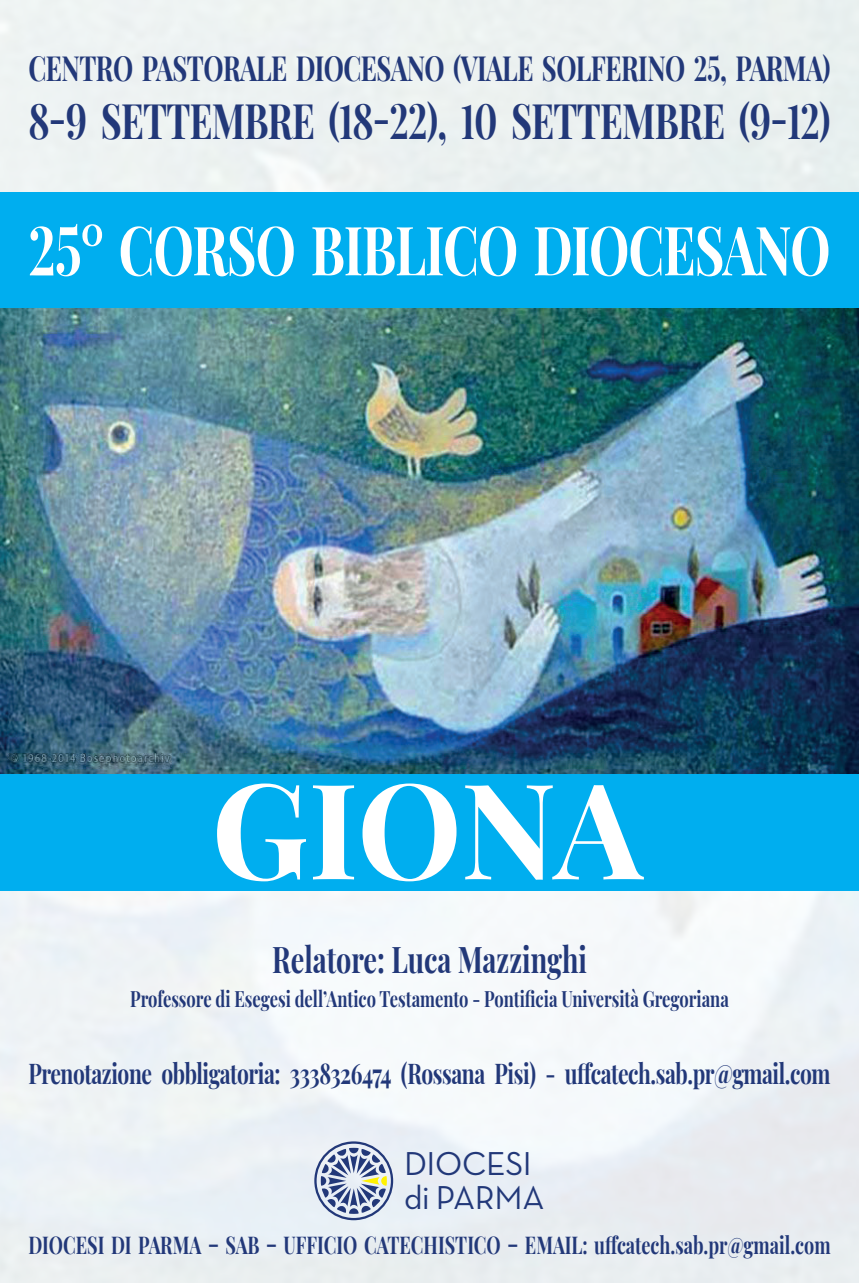
<style>
.page{position:relative;width:859px;height:1283px;background:#fff}
.page>*{position:absolute;margin:0;border:0;box-sizing:border-box;transform-origin:0 0}
.t1{font:700 48px "Playfair Display";letter-spacing:-.02em;color:#223879;scale:.75 1}
.t2{font:700 36px "Playfair Display";color:#223879;scale:.75 1}
.t3{font:700 34px "Playfair Display";letter-spacing:-.02em;color:#223879;scale:.75 1}
.t4{font:33.8px/33.8px "Neutra Text TF";letter-spacing:-.01em;color:#223879}
.t5{font:700 28px "Playfair Display";letter-spacing:-.02em;color:#223879;scale:.75 1}
.t6{font:700 24px "Playfair Display";color:#223879;scale:.75 1}
.t7{font:700 22px "Playfair Display";color:#223879;scale:.75 1}
</style>
<div class="page">
<img style="left:0;top:0;width:859px;height:1283px">
<div style="left:0;top:192px;width:859px;height:116px;background:#00aeef"></div>
<div style="left:314px;top:1141px;width:79px;height:79px;border:2px solid #223879;border-radius:50%"></div>
<svg style="left:321px;top:1148px;width:66px;height:66px;background:#9ba7be"></svg>
<svg style="left:30px;top:224px;width:798px;height:52px"></svg>
<img style="left:0;top:308px;width:859px;height:466px">
<div style="left:0;top:774px;width:859px;height:116px;background:#00aeef"></div>
<svg style="left:217px;top:783px;width:427px;height:98px"></svg>
<p class="t3" style="left:28px;top:42px;width:1071px">CENTRO PASTORALE DIOCESANO (VIALE SOLFERINO 25, PARMA)</p>
<h1 class="t1" style="left:28px;top:83px;width:1071px">8-9 SETTEMBRE (18-22), 10 SETTEMBRE (9-12)</h1>
<p class="t2" style="left:272px;top:931px;width:421px">Relatore: Luca Mazzinghi</p>
<p class="t7" style="left:130px;top:981px;width:800px">Professore di Esegesi dell’Antico Testamento - Pontificia Università Gregoriana</p>
<p class="t5" style="left:28px;top:1052px;width:1071px">Prenotazione obbligatoria: 3338326474 (Rossana Pisi) - uffcatech.sab.pr@gmail.com</p>
<p class="t4" style="left:404px;top:1146px;width:142px">DIOCESI di PARMA</p>
<p class="t6" style="left:28px;top:1227px;width:1071px">DIOCESI DI PARMA – SAB – UFFICIO CATECHISTICO – EMAIL: uffcatech.sab.pr@gmail.com</p>
</div>
